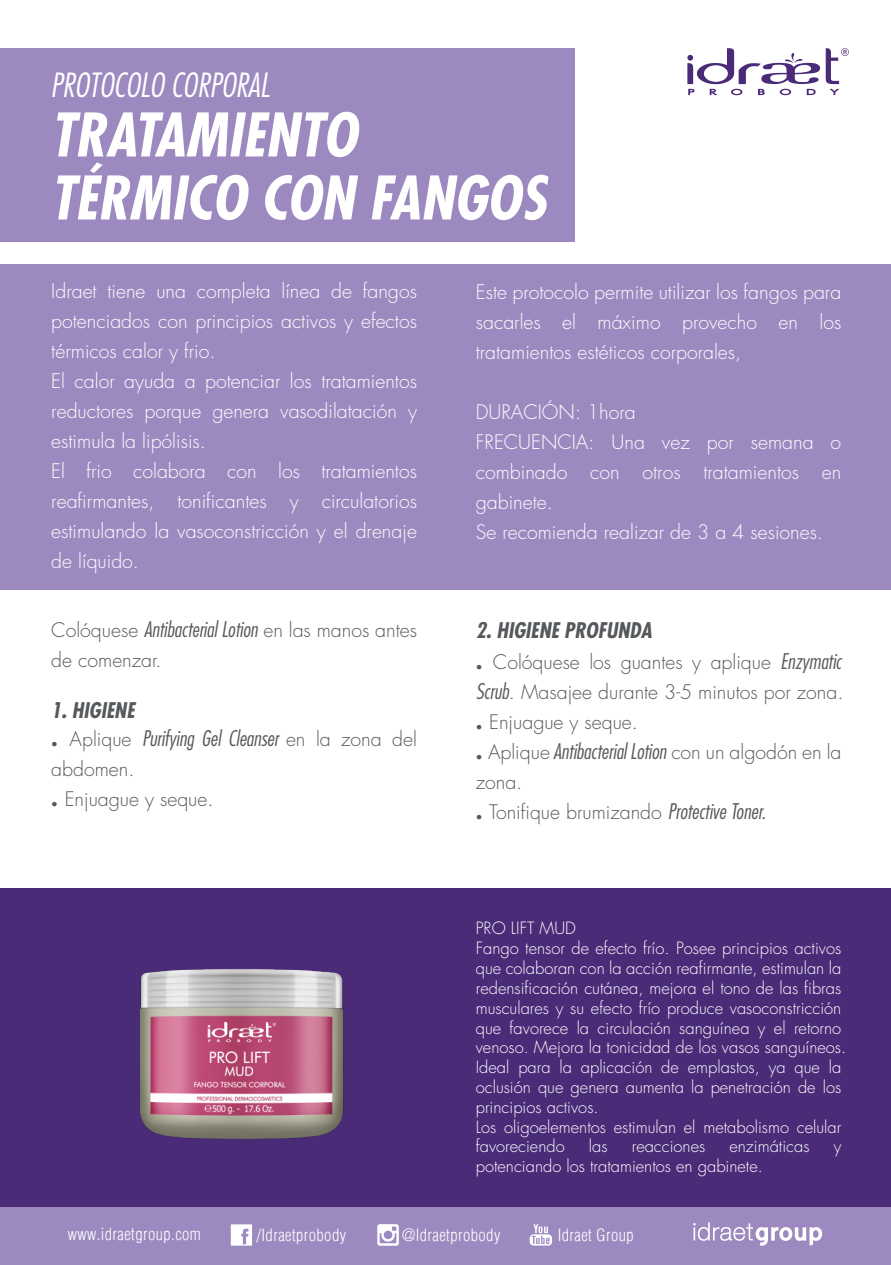
<style>
.page{position:relative;width:891px;height:1265px;background:#fff}
.page>*{position:absolute;margin:0;border:0;box-sizing:border-box;transform-origin:0 0}
.t1{font:italic 700 condensed 58.35px/63px "Futura";color:#fff}
.t2{font:italic 300 condensed 32.4px "Futura";color:#fff}
.t3{font:italic 300 condensed 21px "Futura";color:#56595b}
.t4{font:italic 700 condensed 21px "Futura";color:#56595b}
.t5{font:300 19.5px/30px "Futura";color:#fff}
.t6{font:300 19.5px/30px "Futura";color:#56595b}
.t7{font:300 16.5px/19.8px "Futura";color:#fff}
.t8{font:300 condensed 16.5px "Helvetica LT";letter-spacing:.025em;color:#fff}
.s1{font-style:italic;font-stretch:condensed;font-size:21px}
.s2{font-weight:700}
.s3{font-weight:700;font-style:normal;font-stretch:normal;font-size:19.5px}
.s4{font-style:normal;font-stretch:normal;font-size:19.5px}
</style>
<div class="page">
<div style="left:0;top:888px;width:891px;height:350px;background:#4a2b78"></div>
<div style="left:0;top:48px;width:575px;height:194px;background:#9c89c0"></div>
<div style="left:0;top:1207px;width:891px;height:57px;background:#9c89c0"></div>
<div style="left:0;top:264px;width:891px;height:326px;background:#9c89c0"></div>
<svg style="left:693px;top:1222px;width:129px;height:23px"></svg>
<svg style="left:231px;top:1224px;width:21px;height:21px"></svg>
<svg style="left:377px;top:1224px;width:22px;height:21px"></svg>
<svg style="left:530px;top:1224px;width:22px;height:21px"></svg>
<svg style="left:687px;top:48px;width:133px;height:47px"></svg>
<svg style="left:826px;top:48px;width:23px;height:47px"></svg>
<img style="left:139px;top:969px;width:205px;height:170px">
<h2 class="t2" style="left:50px;top:66px;width:220px">PROTOCOLO CORPORAL</h2>
<h1 class="t1" style="left:50px;top:104px;width:497px">TRATAMIENTO<br>TÉRMICO CON FANGOS</h1>
<p class="t5" style="left:51px;top:276px;width:367px">Idraet tiene una completa línea de fangos potenciados con principios activos y efectos térmicos calor y frio.<br>El calor ayuda a potenciar los tratamientos reductores porque genera vasodilatación y estimula la lipólisis.<br>El frio colabora con los tratamientos reafirmantes, tonificantes y circulatorios estimulando la vasoconstricción y el drenaje de líquido.</p>
<p class="t5" style="left:476px;top:277px;width:367px;text-align:justify">Este protocolo permite utilizar los fangos para sacarles el máximo provecho en los tratamientos estéticos corporales,</p>
<p class="t5" style="left:476px;top:397px;width:367px">DURACIÓN: 1hora<br>FRECUENCIA: Una vez por semana o combinado con otros tratamientos en gabinete.<br>Se recomienda realizar de 3 a 4 sesiones.</p>
<p class="t6" style="left:51px;top:615px;width:367px">Colóquese <span class="s1">Antibacterial Lotion</span> en las manos antes</p>
<p class="t4" style="left:476px;top:617px;width:177px">2. HIGIENE PROFUNDA</p>
<p class="t6" style="left:51px;top:645px;width:112px">de comenzar.</p>
<p class="t6" style="left:476px;top:647px;width:369px"><span class="s2">.</span> Colóquese los guantes y aplique <span class="s1">Enzymatic Scrub</span>. Masajee durante 3-5 minutos por zona. <span class="s2">.</span> Enjuague y seque.<br><span class="s2">.</span> Aplique <span class="s1">Antibacterial Lotion</span> con un algodón en la zona.<br><span class="s2">.</span> Tonifique brumizando <span class="s1">Protective Toner.</span></p>
<p class="t4" style="left:51px;top:697px;width:85px">1. HIGIENE</p>
<p class="t3" style="left:51px;top:725px;width:367px"><span class="s3">.</span> <span class="s4">Aplique</span> Purifying Gel Cleanser <span class="s4">en la zona del</span></p>
<p class="t6" style="left:51px;top:754px;width:164px">abdomen.<br><span class="s2">.</span> Enjuague y seque.</p>
<p class="t7" style="left:476px;top:919px;width:372px">PRO LIFT MUD<br>Fango tensor de efecto frío. Posee principios activos que colaboran con la acción reafirmante, estimulan la redensificación cutánea, mejora el tono de las fibras musculares y su efecto frío produce vasoconstricción que favorece la circulación sanguínea y el retorno venoso. Mejora la tonicidad de los vasos sanguíneos.<br>Ideal para la aplicación de emplastos, ya que la oclusión que genera aumenta la penetración de los principios activos.<br>Los oligoelementos estimulan el metabolismo celular favoreciendo</p>
<p class="t7" style="left:589px;top:1136px;width:20px">las</p>
<p class="t7" style="left:632px;top:1136px;width:75px">reacciones</p>
<p class="t7" style="left:729px;top:1136px;width:82px">enzimáticas</p>
<p class="t7" style="left:834px;top:1136px;width:9px">y</p>
<p class="t7" style="left:476px;top:1156px;width:289px">potenciando los tratamientos en gabinete.</p>
<p class="t8" style="left:68px;top:1224px;width:134px">www.idraetgroup.com</p>
<p class="t8" style="left:257px;top:1224px;width:91px">/Idraetprobody</p>
<p class="t8" style="left:402px;top:1224px;width:100px">@Idraetprobody</p>
<p class="t8" style="left:558px;top:1224px;width:78px">Idraet Group</p>
</div>
